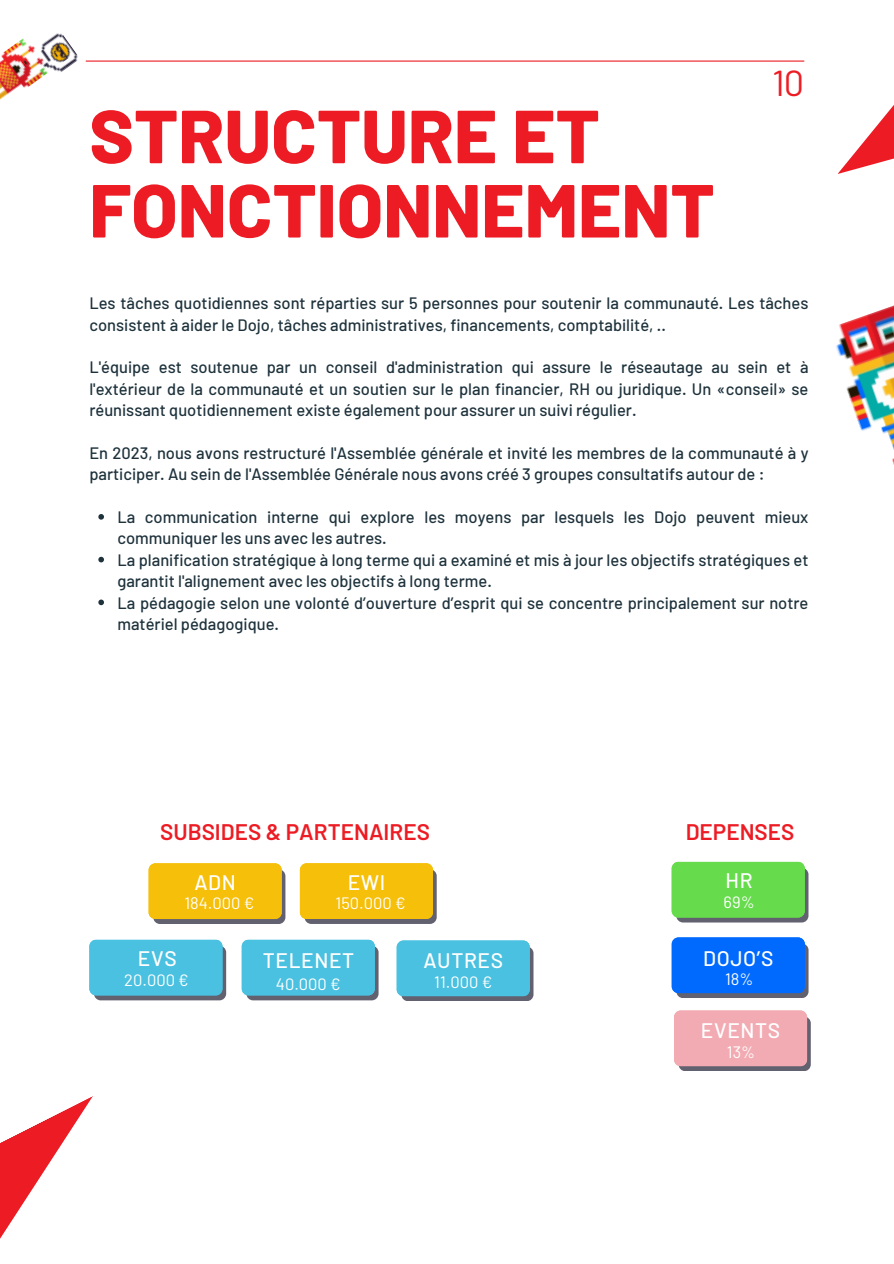
<style>
.page{position:relative;width:894px;height:1264px;background:#fff}
.page>*{position:absolute;margin:0;border:0;box-sizing:border-box;transform-origin:0 0}
.t1{font:800 75px/74.2px "Barlow";color:#ed1c24}
.t2{font:36px "Barlow";color:#ed1c24}
.t3{font:600 22.5px "Barlow";color:#ed1c24}
.t4{font:500 21px "Barlow";letter-spacing:.03em;color:#fff}
.t5{font:500 16.5px/21.3px "Barlow";color:#1e323c}
.t6{font:16.5px "Barlow";color:#fff}
</style>
<div class="page">
<img style="left:0;top:33px;width:78px;height:67px">
<img style="left:836px;top:306px;width:57px;height:156px">
<svg style="left:98px;top:514px;width:6px;height:5px"></svg>
<svg style="left:98px;top:557px;width:6px;height:5px"></svg>
<svg style="left:98px;top:599px;width:6px;height:6px"></svg>
<hr style="left:86px;top:60px;width:718px;height:2px;background:#ed1c24">
<svg style="left:0;top:1096px;width:93px;height:143px"></svg>
<svg style="left:838px;top:106px;width:55px;height:68px"></svg>
<div style="left:153px;top:869px;width:132px;height:55px;background:#626170;border-radius:7px"></div>
<div style="left:149px;top:863px;width:132px;height:56px;background:#f5bf0a"></div>
<div style="left:304px;top:869px;width:132px;height:55px;background:#626170;border-radius:7px"></div>
<div style="left:300px;top:863px;width:132px;height:56px;background:#f5bf0a"></div>
<svg style="left:676px;top:867px;width:132px;height:55px"></svg>
<div style="left:671px;top:861px;width:133px;height:56px;background:#66db4c"></div>
<svg style="left:678px;top:1016px;width:132px;height:55px"></svg>
<div style="left:674px;top:1010px;width:132px;height:56px;background:#f2abb2"></div>
<svg style="left:676px;top:943px;width:132px;height:55px"></svg>
<div style="left:671px;top:937px;width:133px;height:56px;background:#006aff"></div>
<svg style="left:401px;top:946px;width:132px;height:55px"></svg>
<div style="left:396px;top:940px;width:133px;height:56px;background:#4ac1e0"></div>
<svg style="left:246px;top:945px;width:132px;height:55px"></svg>
<div style="left:242px;top:939px;width:132px;height:56px;background:#4ac1e0"></div>
<svg style="left:94px;top:945px;width:132px;height:55px"></svg>
<div style="left:89px;top:939px;width:133px;height:56px;background:#4ac1e0"></div>
<h1 class="t1" style="left:89px;top:96px;width:626px">STRUCTURE ET<br>FONCTIONNEMENT</h1>
<p class="t2" style="left:772px;top:60px;width:33px">10</p>
<p class="t5" style="left:89px;top:292px;width:720px">Les tâches quotidiennes sont réparties sur 5 personnes pour soutenir la communauté. Les tâches consistent à aider le Dojo, tâches administratives, financements, comptabilité, ..</p>
<h3 class="t5" style="left:89px;top:356px;width:720px;text-align:justify">L'équipe est soutenue par un conseil d'administration qui assure le réseautage au sein et à l'extérieur de la communauté et un soutien sur le plan financier, RH ou juridique. Un «conseil» se réunissant quotidiennement existe également pour assurer un suivi régulier.</h3>
<h3 class="t5" style="left:89px;top:441px;width:720px">En 2023, nous avons restructuré l'Assemblée générale et invité les membres de la communauté à y participer. Au sein de l'Assemblée Générale nous avons créé 3 groupes consultatifs autour de :</h3>
<h3 class="t5" style="left:117px;top:506px;width:692px">La communication interne qui explore les moyens par lesquels les Dojo peuvent mieux communiquer les uns avec les autres.</h3>
<p class="t5" style="left:117px;top:548px;width:692px">La planification stratégique à long terme qui a examiné et mis à jour les objectifs stratégiques et garantit l'alignement avec les objectifs à long terme.</p>
<p class="t5" style="left:117px;top:591px;width:692px">La pédagogie selon une volonté d’ouverture d’esprit qui se concentre principalement sur notre matériel pédagogique.</p>
<p class="t3" style="left:160px;top:817px;width:271px">SUBSIDES &amp; PARTENAIRES</p>
<p class="t3" style="left:685px;top:817px;width:110px">DEPENSES</p>
<h2 class="t4" style="left:194px;top:868px;width:43px">ADN</h2>
<p class="t6" style="left:184px;top:892px;width:71px">184.000 €</p>
<p class="t4" style="left:347px;top:868px;width:39px">EWI</p>
<p class="t6" style="left:335px;top:892px;width:71px">150.000 €</p>
<p class="t4" style="left:725px;top:867px;width:29px">HR</p>
<p class="t6" style="left:723px;top:891px;width:33px">69%</p>
<p class="t4" style="left:138px;top:945px;width:40px">EVS</p>
<p class="t4" style="left:263px;top:946px;width:93px">TELENET</p>
<p class="t4" style="left:423px;top:946px;width:81px">AUTRES</p>
<h2 class="t4" style="left:703px;top:944px;width:72px">DOJO’S</h2>
<p class="t6" style="left:124px;top:969px;width:66px">20.000 €</p>
<p class="t6" style="left:276px;top:973px;width:66px">40.000 €</p>
<p class="t6" style="left:434px;top:971px;width:59px">11.000 €</p>
<p class="t6" style="left:724px;top:968px;width:30px">18%</p>
<p class="t4" style="left:700px;top:1017px;width:81px">EVENTS</p>
<p class="t6" style="left:726px;top:1041px;width:30px">13%</p>
</div>
